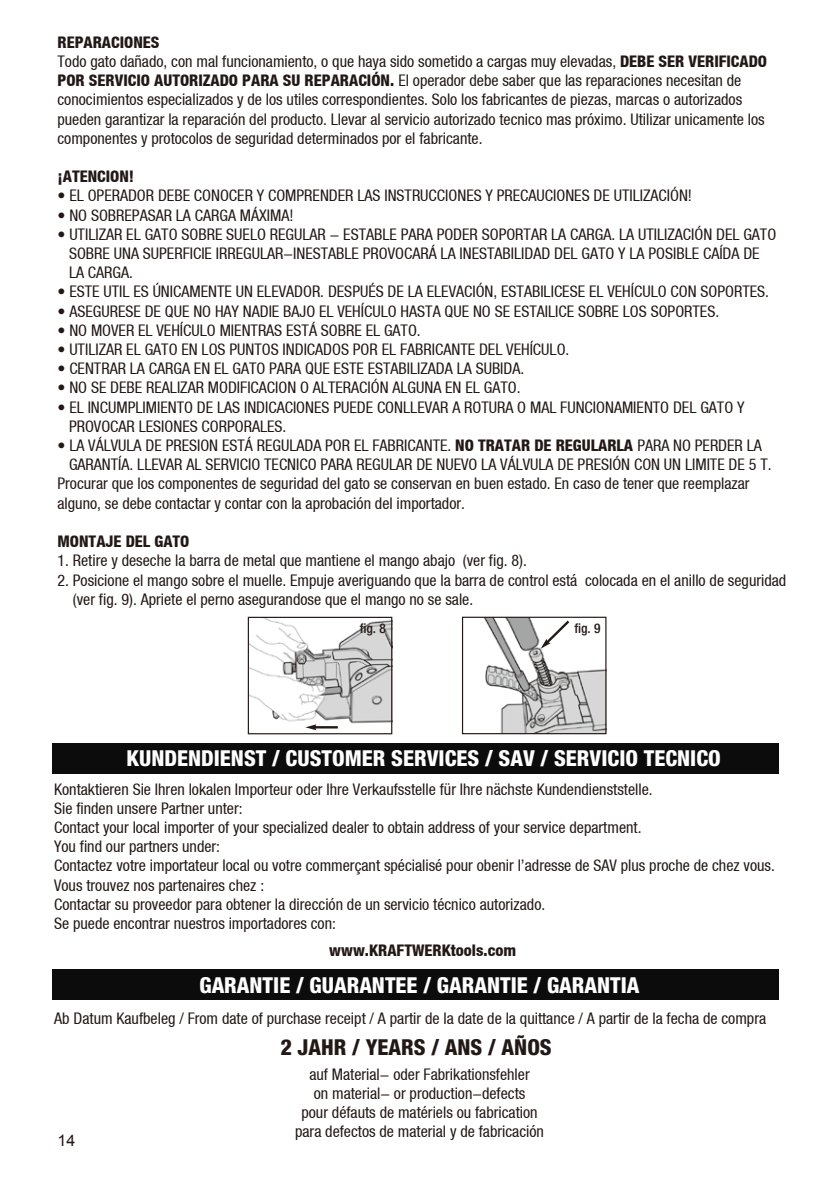
<style>
.page{position:relative;width:823px;height:1191px;background:#fff}
.page>*{position:absolute;margin:0;border:0;box-sizing:border-box;transform-origin:0 0}
.t1{font:800 condensed 22px "Helvetica Neue LT Pro";color:#fff}
.t2{font:800 condensed 22px "Helvetica Neue LT Pro";color:#221815}
.t3{font:condensed 16px/19.2px "Helvetica Neue LT";color:#221815}
.t4{font:800 condensed 16px "Helvetica Neue LT";color:#221815}
.t5{font:16px "Arial";color:#221815}
.t6{font:500 condensed 13.4px "Helvetica Neue LT Pro";color:#221815}
.s1{font-weight:800}
</style>
<div class="page">
<img style="left:463px;top:618px;width:141px;height:114px">
<div style="left:461px;top:616px;width:145px;height:118px;border:1px solid #221815"></div>
<svg style="left:540px;top:618px;width:31px;height:30px"></svg>
<img style="left:249px;top:619px;width:141px;height:112px">
<div style="left:247px;top:617px;width:145px;height:117px;border:1px solid #221815"></div>
<hr style="left:314px;top:726px;width:23px;height:2px;background:#221815">
<svg style="left:305px;top:724px;width:11px;height:6px"></svg>
<div style="left:52px;top:743px;width:726px;height:30px;background:#0d0c0c"></div>
<div style="left:52px;top:969px;width:726px;height:30px;background:#0d0c0c"></div>
<p class="t3" style="left:57px;top:32px;width:710px"><span class="s1">REPARACIONES<br></span>Todo gato dañado, con mal funcionamiento, o que haya sido sometido a cargas muy elevadas, <span class="s1">DEBE SER VERIFICADO POR SERVICIO AUTORIZADO PARA SU REPARACIÓN.</span> El operador debe saber que las reparaciones necesitan de conocimientos especializados y de los utiles correspondientes. Solo los fabricantes de piezas, marcas o autorizados pueden garantizar la reparación del producto. Llevar al servicio autorizado tecnico mas próximo. Utilizar unicamente los componentes y protocolos de seguridad determinados por el fabricante.</p>
<p class="t4" style="left:57px;top:166px;width:78px">¡ATENCION!</p>
<p class="t3" style="left:57px;top:186px;width:635px">• EL OPERADOR DEBE CONOCER Y COMPRENDER LAS INSTRUCCIONES Y PRECAUCIONES DE UTILIZACIÓN!</p>
<p class="t3" style="left:57px;top:205px;width:237px">• NO SOBREPASAR LA CARGA MÁXIMA!</p>
<p class="t3" style="left:69px;top:224px;width:708px;text-indent:-12px">• UTILIZAR EL GATO SOBRE SUELO REGULAR - ESTABLE PARA PODER SOPORTAR LA CARGA. LA UTILIZACIÓN DEL GATO<br>SOBRE UNA SUPERFICIE IRREGULAR-INESTABLE PROVOCARÁ LA INESTABILIDAD DEL GATO Y LA POSIBLE CAÍDA DE<br>LA CARGA.</p>
<p class="t3" style="left:57px;top:282px;width:712px">• ESTE UTIL ES ÚNICAMENTE UN ELEVADOR. DESPUÉS DE LA ELEVACIÓN, ESTABILICESE EL VEHÍCULO CON SOPORTES.</p>
<p class="t3" style="left:57px;top:301px;width:662px">• ASEGURESE DE QUE NO HAY NADIE BAJO EL VEHÍCULO HASTA QUE NO SE ESTAILICE SOBRE LOS SOPORTES.</p>
<p class="t3" style="left:57px;top:320px;width:364px">• NO MOVER EL VEHÍCULO MIENTRAS ESTÁ SOBRE EL GATO.</p>
<p class="t3" style="left:57px;top:340px;width:513px">• UTILIZAR EL GATO EN LOS PUNTOS INDICADOS POR EL FABRICANTE DEL VEHÍCULO.</p>
<p class="t3" style="left:57px;top:359px;width:468px">• CENTRAR LA CARGA EN EL GATO PARA QUE ESTE ESTABILIZADA LA SUBIDA.</p>
<p class="t3" style="left:57px;top:378px;width:464px">• NO SE DEBE REALIZAR MODIFICACION O ALTERACIÓN ALGUNA EN EL GATO.</p>
<p class="t3" style="left:69px;top:397px;width:676px;text-indent:-12px">• EL INCUMPLIMIENTO DE LAS INDICACIONES PUEDE CONLLEVAR A ROTURA O MAL FUNCIONAMIENTO DEL GATO Y<br>PROVOCAR LESIONES CORPORALES.</p>
<p class="t3" style="left:57px;top:436px;width:705px">• LA VÁLVULA DE PRESION ESTÁ REGULADA POR EL FABRICANTE. <span class="s1">NO TRATAR DE REGULARLA</span> PARA NO PERDER LA</p>
<p class="t3" style="left:69px;top:455px;width:703px">GARANTÍA. LLEVAR AL SERVICIO TECNICO PARA REGULAR DE NUEVO LA VÁLVULA DE PRESIÓN CON UN LIMITE DE 5 T.</p>
<p class="t3" style="left:57px;top:474px;width:693px">Procurar que los componentes de seguridad del gato se conservan en buen estado. En caso de tener que reemplazar</p>
<p class="t3" style="left:57px;top:493px;width:409px">alguno, se debe contactar y contar con la aprobación del importador.</p>
<p class="t4" style="left:57px;top:531px;width:133px">MONTAJE DEL GATO</p>
<p class="t3" style="left:57px;top:551px;width:470px">1. Retire y deseche la barra de metal que mantiene el mango abajo (ver fig. 8).</p>
<p class="t3" style="left:73px;top:570px;width:714px;text-indent:-15px">2. Posicione el mango sobre el muelle. Empuje averiguando que la barra de control está colocada en el anillo de seguridad (ver fig. 9). Apriete el perno asegurandose que el mango no se sale.</p>
<p class="t6" style="left:359px;top:620px;width:27px">fig. 8</p>
<p class="t6" style="left:574px;top:620px;width:27px">fig. 9</p>
<h1 class="t1" style="left:126px;top:744px;width:595px">KUNDENDIENST / CUSTOMER SERVICES / SAV / SERVICIO TECNICO</h1>
<p class="t3" style="left:54px;top:779px;width:722px">Kontaktieren Sie Ihren lokalen Importeur oder Ihre Verkaufsstelle für Ihre nächste Kundendienststelle.<br>Sie finden unsere Partner unter:<br>Contact your local importer of your specialized dealer to obtain address of your service department.<br>You find our partners under:<br>Contactez votre importateur local ou votre commerçant spécialisé pour obenir l’adresse de SAV plus proche de chez vous.<br>Vous trouvez nos partenaires chez :<br>Contactar su proveedor para obtener la dirección de un servicio técnico autorizado.<br>Se puede encontrar nuestros importadores con:</p>
<p class="t4" style="left:329px;top:940px;width:188px">www.KRAFTWERKtools.com</p>
<h1 class="t1" style="left:199px;top:971px;width:441px">GARANTIE / GUARANTEE / GARANTIE / GARANTIA</h1>
<p class="t3" style="left:54px;top:1008px;width:713px">Ab Datum Kaufbeleg / From date of purchase receipt / A partir de la date de la quittance / A partir de la fecha de compra</p>
<h1 class="t2" style="left:280px;top:1033px;width:273px">2 JAHR / YEARS / ANS / AÑOS</h1>
<p class="t5" style="left:57px;top:1130px;width:19px">14</p>
<p class="t3" style="left:295px;top:1064px;width:250px;text-align:center">auf Material- oder Fabrikationsfehler<br>on material- or production-defects<br>pour défauts de matériels ou fabrication para defectos de material y de fabricación</p>
</div>
